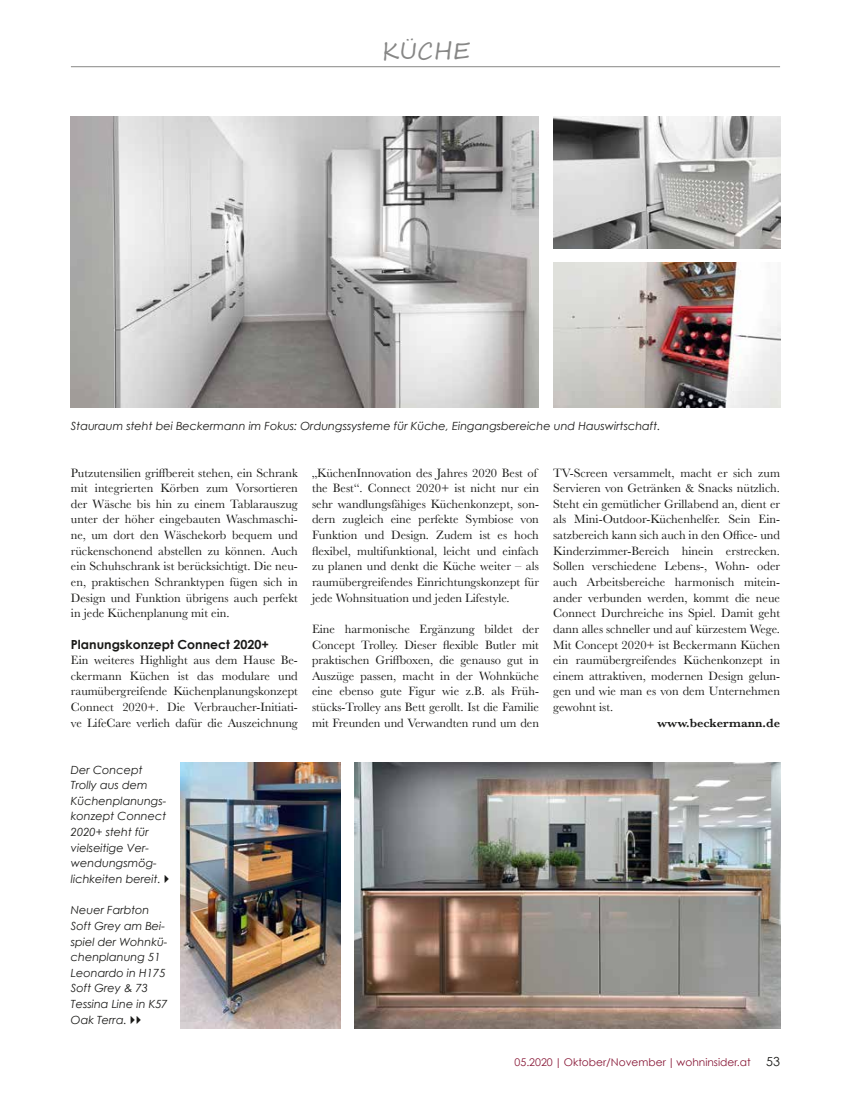
<style>
.page{position:relative;width:851px;height:1099px;background:#fff}
.page>*{position:absolute;margin:0;border:0;box-sizing:border-box;transform-origin:0 0}
.t1{font:22.5px "Segoe Script";letter-spacing:.02em;color:#878786}
.t2{font:12.5px/15.6px "Baskerville";color:#1a1a18;text-align:justify}
.t3{font:700 12.5px "Century Gothic";color:#1a1a18}
.t4{font:600 12.5px "Baskerville";color:#1a1a18}
.t5{font:italic 11.25px/15.6px "Century Gothic";color:#1a1a18}
.t6{font:10.62px "Century Gothic";color:#881837}
.s1{font-size:12.5px;color:#1a1a18}
</style>
<div class="page">
<hr style="left:71px;top:66px;width:709px;height:1px;background:#878786">
<img style="left:354px;top:762px;width:426px;height:266px">
<img style="left:71px;top:117px;width:468px;height:290px">
<img style="left:553px;top:262px;width:227px;height:145px">
<img style="left:553px;top:117px;width:227px;height:131px">
<img style="left:181px;top:762px;width:159px;height:266px">
<h1 class="t1" style="left:381px;top:33px;width:90px">KÜCHE</h1>
<p class="t5" style="left:71px;top:417px;width:591px">Stauraum steht bei Beckermann im Fokus: Ordungssysteme für Küche, Eingangsbereiche und Hauswirtschaft.</p>
<p class="t2" style="left:71px;top:465px;width:228px">Putzutensilien griffbereit stehen, ein Schrank mit integrierten Körben zum Vorsortieren der Wäsche bis hin zu einem Tablarauszug unter der höher eingebauten Waschmaschi&shy;ne, um dort den Wäschekorb bequem und rückenschonend abstellen zu können. Auch ein Schuhschrank ist berücksichtigt. Die neu&shy;en, praktischen Schranktypen fügen sich in Design und Funktion übrigens auch perfekt in jede Küchenplanung mit ein.</p>
<p class="t3" style="left:71px;top:636px;width:200px">Planungskonzept Connect 2020+</p>
<p class="t2" style="left:71px;top:652px;width:228px">Ein weiteres Highlight aus dem Hause Be&shy;ckermann Küchen ist das modulare und raumübergreifende Küchenplanungskonzept Connect 2020+. Die Verbraucher-Initiati&shy;ve LifeCare verlieh dafür die Auszeichnung</p>
<p class="t2" style="left:312px;top:465px;width:228px;text-align:left">„KüchenInnovation des Jahres 2020 Best of the Best“. Connect 2020+ ist nicht nur ein sehr wandlungsfähiges Küchenkonzept, son&shy;dern zugleich eine perfekte Symbiose von Funktion und Design. Zudem ist es hoch flexibel, multifunktional, leicht und einfach zu planen und denkt die Küche weiter – als raumübergreifendes Einrichtungskonzept für jede Wohnsituation und jeden Lifestyle.</p>
<p class="t2" style="left:312px;top:621px;width:228px">Eine harmonische Ergänzung bildet der Concept Trolley. Dieser flexible Butler mit praktischen Griffboxen, die genauso gut in Auszüge passen, macht in der Wohnküche eine ebenso gute Figur wie z.B. als Früh&shy;stücks-Trolley ans Bett gerollt. Ist die Familie mit Freunden und Verwandten rund um den</p>
<p class="t2" style="left:553px;top:465px;width:228px">TV-Screen versammelt, macht er sich zum Servieren von Getränken &amp; Snacks nützlich.<br>Steht ein gemütlicher Grillabend an, dient er als Mini-Outdoor-Küchenhelfer. Sein Ein&shy;satzbereich kann sich auch in den Office- und Kinderzimmer-Bereich hinein erstrecken.<br>Sollen verschiedene Lebens-, Wohn- oder auch Arbeitsbereiche harmonisch mitein&shy;ander verbunden werden, kommt die neue Connect Durchreiche ins Spiel. Damit geht dann alles schneller und auf kürzestem Wege.<br>Mit Concept 2020+ ist Beckermann Küchen ein raumübergreifendes Küchenkonzept in einem attraktiven, modernen Design gelun&shy;gen und wie man es von dem Unternehmen gewohnt ist.</p>
<p class="t4" style="left:657px;top:713px;width:124px">www.beckermann.de</p>
<p class="t5" style="left:71px;top:761px;width:97px">Der Concept<br>Trolly aus dem<br>Küchenplanungs&shy;konzept Connect<br>2020+ steht für vielseitige Ver&shy;wendungsmög&shy;lichkeiten bereit.</p>
<p class="t5" style="left:71px;top:902px;width:98px">Neuer Farbton<br>Soft Grey am Bei&shy;spiel der Wohnkü&shy;chenplanung 51<br>Leonardo in H175<br>Soft Grey &amp; 73<br>Tessina Line in K57<br>Oak Terra.</p>
<p class="t6" style="left:514px;top:1055px;width:267px">05.2020 | Oktober/November | wohninsider.at <span class="s1">53</span></p>
</div>
